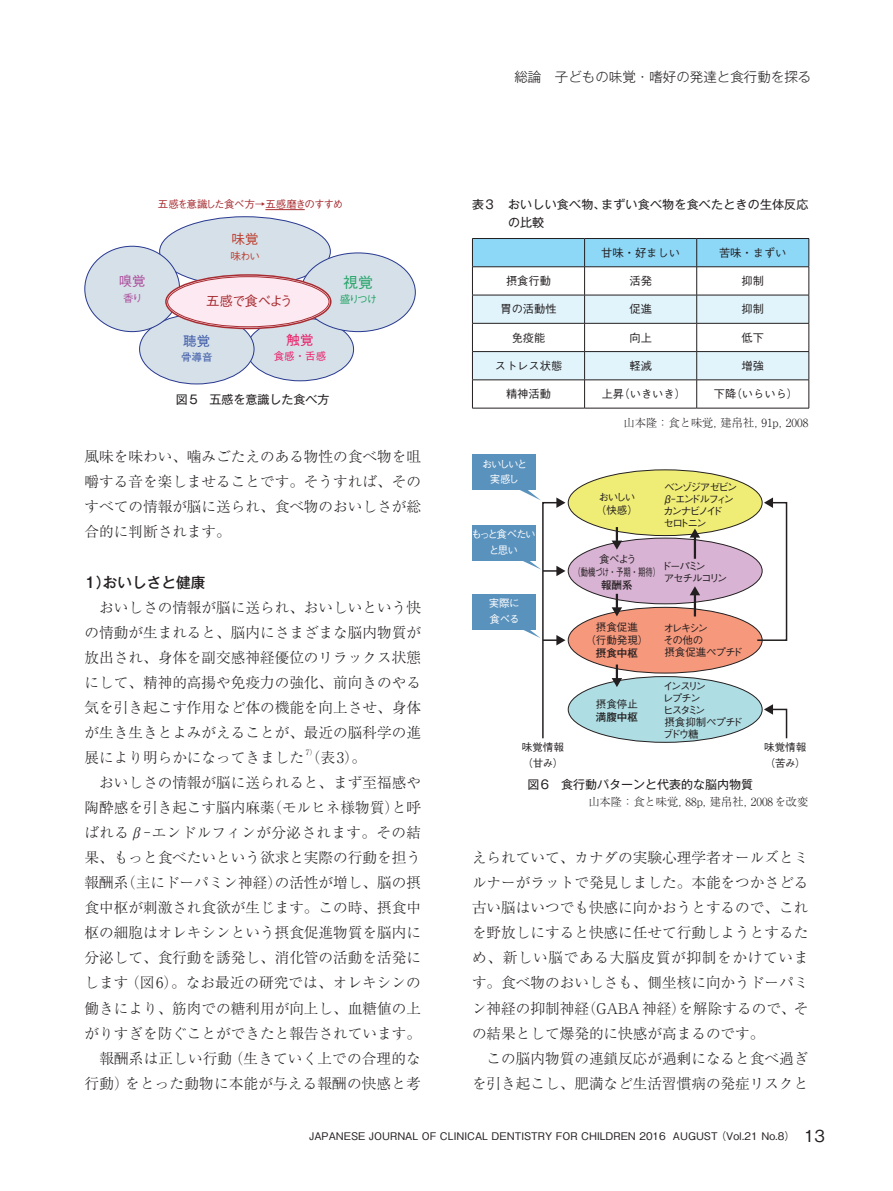
<style>
.page{position:relative;width:893px;height:1191px;background:#fff}
.page>*{position:absolute;margin:0;border:0;box-sizing:border-box;transform-origin:0 0}
.t1{font:500 15px "Gothic BBB Pro";color:#25a467}
.t2{font:300 14.7px/25px "Ryumin Pro";color:#231f20;text-align:justify}
.t3{font:500 14.7px "Gothic MB101 Pro";color:#231f20}
.t4{font:300 13.5px "Gothic MB101 Pro";color:#231f20}
.t5{font:500 13.5px "Gothic BBB Pro";letter-spacing:-.075em;color:#a72b30}
.t6{font:500 13.5px "Gothic BBB Pro";color:#bd4032}
.t7{font:500 13.5px "Gothic BBB Pro";color:#ad4d9d}
.t8{font:500 13.5px "Gothic BBB Pro";color:#3c59a7}
.t9{font:500 13.5px "Gothic BBB Pro";color:#ec1a66}
.t10{font:12px "Gothic MB101 Pro";color:#231f20}
.t11{font:12px/18px "Gothic MB101 Pro";letter-spacing:.02em;color:#231f20}
.t12{font:500 11.25px "Gothic BBB Pro";color:#231f20}
.t13{font:300 11.25px "Ryumin Pro";color:#231f20}
.t14{font:500 10.5px/13.5px "Gothic BBB Pro";color:#231f20}
.t15{font:500 10.5px/12px "Gothic BBB Pro";letter-spacing:-.175em;color:#231f20}
.t16{font:500 10.5px/12px "Gothic BBB Pro";letter-spacing:-.165em;color:#231f20}
.t17{font:500 10.5px "Gothic BBB Pro";letter-spacing:-.1em;color:#a72b30}
.t18{font:500 10.5px/12px "Gothic BBB Pro";letter-spacing:-.1em;color:#231f20}
.t19{font:500 10.5px/13.4px "Gothic BBB Pro";letter-spacing:-.03em;color:#231f20;text-align:center}
.t20{font:500 10.5px/15.8px "Gothic BBB Pro";letter-spacing:-.125em;color:#fff;text-align:center}
.t21{font:500 10.5px/12px "Gothic BBB Pro";letter-spacing:-.14em;color:#231f20}
.t22{font:500 10.5px "Gothic MB101 Pro";color:#231f20}
.t23{font:500 10.5px/15.8px "Gothic BBB Pro";letter-spacing:-.16em;color:#fff;text-align:center}
.t24{font:500 10.5px "Gothic BBB Pro";color:#ec1a66}
.t25{font:500 10.5px "Gothic BBB Pro";color:#25a467}
.t26{font:500 10.5px "Gothic BBB Pro";color:#bd4032}
.t27{font:500 10.5px "Gothic BBB Pro";color:#3c59a7}
.t28{font:500 10.5px "Gothic BBB Pro";color:#ad4d9d}
.t29{font:300 7.35px "Ryumin Pro";color:#231f20}
.s1{font-size:16.5px}
</style>
<div class="page">
<div style="left:247px;top:318px;width:107px;height:63px;background:#d5e0e8;border-radius:50%"></div>
<div style="left:140px;top:314px;width:114px;height:70px;background:#d5e0e8;border-radius:50%"></div>
<div style="left:160px;top:217px;width:170px;height:69px;background:#d5e0e8;border-radius:50%"></div>
<div style="left:301px;top:253px;width:114px;height:79px;background:#d5e0e8;border-radius:50%"></div>
<div style="left:85px;top:246px;width:95px;height:86px;background:#d5e0e8;border-radius:50%"></div>
<svg style="left:166px;top:275px;width:165px;height:53px"></svg>
<div style="left:165px;top:274px;width:166px;height:55px;border:2px solid #a72b30;border-radius:50%"></div>
<div style="left:168px;top:277px;width:161px;height:50px;background:#fce9f1;border-radius:50%"></div>
<div style="left:167px;top:276px;width:162px;height:51px;border:1px solid #a72b30;border-radius:50%"></div>
<hr style="left:265px;top:209px;width:40px;height:1px;background:#a72b30">
<div style="left:568px;top:470px;width:194px;height:65px;background:#efed76;border-radius:50%"></div>
<div style="left:568px;top:538px;width:194px;height:66px;background:#d9b3d4;border-radius:50%"></div>
<div style="left:568px;top:607px;width:194px;height:66px;background:#f6987c;border-radius:50%"></div>
<div style="left:568px;top:676px;width:194px;height:66px;background:#aedee4;border-radius:50%"></div>
<div style="left:472px;top:454px;width:64px;height:36px;background:#5a92be"></div>
<svg style="left:764px;top:704px;width:24px;height:35px"></svg>
<svg style="left:756px;top:497px;width:32px;height:144px"></svg>
<hr style="left:694px;top:536px;width:2px;height:23px;background:#231f20">
<svg style="left:690px;top:528px;width:10px;height:9px"></svg>
<svg style="left:612px;top:527px;width:10px;height:22px"></svg>
<svg style="left:612px;top:594px;width:10px;height:22px"></svg>
<svg style="left:612px;top:664px;width:10px;height:23px"></svg>
<div style="left:472px;top:525px;width:64px;height:35px;background:#5a92be"></div>
<div style="left:472px;top:594px;width:64px;height:35px;background:#5a92be"></div>
<svg style="left:519px;top:490px;width:46px;height:249px"></svg>
<hr style="left:694px;top:594px;width:2px;height:22px;background:#231f20">
<svg style="left:690px;top:586px;width:10px;height:9px"></svg>
<svg style="left:472px;top:238px;width:338px;height:170px"></svg>
<hr style="left:472px;top:408px;width:113px;height:1px;background:#231f20">
<hr style="left:585px;top:408px;width:112px;height:1px;background:#231f20">
<hr style="left:697px;top:408px;width:112px;height:1px;background:#231f20">
<p class="t7" style="left:119px;top:270px;width:28px">嗅覚</p>
<p class="t28" style="left:123px;top:290px;width:21px">香り</p>
<p class="t17" style="left:158px;top:196px;width:187px">五感を意識した食べ方→五感磨きのすすめ</p>
<p class="t6" style="left:231px;top:228px;width:28px">味覚</p>
<p class="t26" style="left:230px;top:247px;width:31px">味わい</p>
<p class="t5" style="left:206px;top:290px;width:88px">五感で食べよう</p>
<p class="t8" style="left:183px;top:330px;width:28px">聴覚</p>
<p class="t27" style="left:181px;top:349px;width:33px">骨導音</p>
<p class="t9" style="left:287px;top:329px;width:28px">触覚</p>
<p class="t24" style="left:274px;top:348px;width:54px">食感・舌感</p>
<p class="t1" style="left:343px;top:270px;width:31px">視覚</p>
<p class="t25" style="left:340px;top:291px;width:39px">盛りつけ</p>
<p class="t10" style="left:176px;top:389px;width:155px">図5　五感を意識した食べ方</p>
<p class="t2" style="left:85px;top:443px;width:338px">風味を味わい、噛みごたえのある物性の食べ物を咀嚼する音を楽しませることです。そうすれば、そのすべての情報が脳に送られ、食べ物のおいしさが総合的に判断されます。</p>
<p class="t3" style="left:85px;top:569px;width:122px">1）おいしさと健康</p>
<p class="t2" style="left:85px;top:593px;width:338px">　おいしさの情報が脳に送られ、おいしいという快の情動が生まれると、脳内にさまざまな脳内物質が放出され、身体を副交感神経優位のリラックス状態にして、精神的高揚や免疫力の強化、前向きのやる気を引き起こす作用など体の機能を向上させ、身体が生き生きとよみがえることが、最近の脳科学の進展により明らかになってきました（表3）。</p>
<p class="t29" style="left:306px;top:746px;width:12px">7）</p>
<p class="t2" style="left:85px;top:768px;width:338px">　おいしさの情報が脳に送られると、まず至福感や陶酔感を引き起こす脳内麻薬（モルヒネ様物質）と呼ばれるβ−エンドルフィンが分泌されます。その結果、もっと食べたいという欲求と実際の行動を担う報酬系（主にドーパミン神経）の活性が増し、脳の摂食中枢が刺激され食欲が生じます。この時、摂食中枢の細胞はオレキシンという摂食促進物質を脳内に分泌して、食行動を誘発し、消化管の活動を活発にします（図6）。なお最近の研究では、オレキシンの働きにより、筋肉での糖利用が向上し、血糖値の上がりすぎを防ぐことができたと報告されています。　報酬系は正しい行動（生きていく上での合理的な行動）をとった動物に本能が与える報酬の快感と考</p>
<p class="t4" style="left:514px;top:65px;width:298px">総論　子どもの味覚・嗜好の発達と食行動を探る</p>
<p class="t11" style="left:508px;top:194px;width:302px;text-indent:-36px">表3 おいしい食べ物、まずい食べ物を食べたときの生体反応の比較</p>
<p class="t12" style="left:601px;top:244px;width:80px">甘味・好ましい</p>
<p class="t12" style="left:719px;top:244px;width:69px">苦味・まずい</p>
<p class="t12" style="left:506px;top:272px;width:46px">摂食行動</p>
<p class="t12" style="left:629px;top:272px;width:24px">活発</p>
<p class="t12" style="left:741px;top:272px;width:24px">抑制</p>
<p class="t12" style="left:500px;top:300px;width:58px">胃の活動性</p>
<p class="t12" style="left:629px;top:300px;width:24px">促進</p>
<p class="t12" style="left:742px;top:300px;width:24px">抑制</p>
<p class="t12" style="left:512px;top:328px;width:35px">免疫能</p>
<p class="t12" style="left:629px;top:328px;width:24px">向上</p>
<p class="t12" style="left:742px;top:328px;width:24px">低下</p>
<p class="t12" style="left:495px;top:357px;width:69px">ストレス状態</p>
<p class="t12" style="left:629px;top:357px;width:24px">軽減</p>
<p class="t12" style="left:742px;top:357px;width:24px">増強</p>
<p class="t12" style="left:506px;top:385px;width:46px">精神活動</p>
<p class="t12" style="left:602px;top:385px;width:86px">上昇（いきいき）</p>
<p class="t12" style="left:714px;top:385px;width:86px">下降（いらいら）</p>
<p class="t23" style="left:482px;top:454px;width:47px">おいしいと実感し</p>
<p class="t20" style="left:471px;top:525px;width:66px">もっと食べたいと思い</p>
<p class="t20" style="left:489px;top:594px;width:33px;text-align:left">実際に食べる</p>
<p class="t13" style="left:623px;top:414px;width:186px">山本隆：食と味覚，建帛社，91p，2008</p>
<p class="t14" style="left:596px;top:489px;width:43px">おいしい（快感）</p>
<p class="t15" style="left:662px;top:480px;width:76px">ベンゾジアゼビンβ－エンドルフィンカンナビノイド<br>セロトニン</p>
<p class="t19" style="left:574px;top:551px;width:88px">食べよう<br>（動機づけ・予期・期待）</p>
<p class="t22" style="left:601px;top:576px;width:33px">報酬系</p>
<p class="t21" style="left:661px;top:558px;width:67px">ドーパミン<br>アセチルコリン</p>
<p class="t14" style="left:585px;top:619px;width:64px;text-align:center">摂食促進<br>（行動発現）</p>
<p class="t22" style="left:596px;top:644px;width:43px">摂食中枢</p>
<p class="t14" style="left:596px;top:695px;width:43px">摂食停止</p>
<p class="t22" style="left:596px;top:708px;width:43px">満腹中枢</p>
<p class="t18" style="left:663px;top:620px;width:81px">オレキシン　<br>その他の<br>摂食促進ペプチド</p>
<p class="t16" style="left:663px;top:678px;width:81px">インスリン<br>レプチン<br>ヒスタミン<br>摂食抑制ペプチドブドウ糖</p>
<p class="t14" style="left:522px;top:738px;width:43px;line-height:15.8px">味覚情報（甘み）</p>
<p class="t14" style="left:764px;top:738px;width:43px;line-height:15.8px">味覚情報（苦み）</p>
<p class="t10" style="left:527px;top:774px;width:227px">図6　食行動パターンと代表的な脳内物質</p>
<p class="t13" style="left:588px;top:793px;width:222px">山本隆：食と味覚，88p，建帛社，2008を改変</p>
<p class="t2" style="left:472px;top:844px;width:338px;text-align:left">えられていて、カナダの実験心理学者オールズとミルナーがラットで発見しました。本能をつかさどる古い脳はいつでも快感に向かおうとするので、これを野放しにすると快感に任せて行動しようとするため、新しい脳である大脳皮質が抑制をかけています。食べ物のおいしさも、側坐核に向かうドーパミン神経の抑制神経（GABA神経）を解除するので、その結果として爆発的に快感が高まるのです。<br>　この脳内物質の連鎖反応が過剰になると食べ過ぎを引き起こし、肥満など生活習慣病の発症リスクと</p>
<p class="t14" style="left:309px;top:1127px;width:517px">JAPANESE JOURNAL OF CLINICAL DENTISTRY FOR CHILDREN 2016 AUGUST（Vol.21 No.8）<span class="s1">　13</span></p>
</div>
